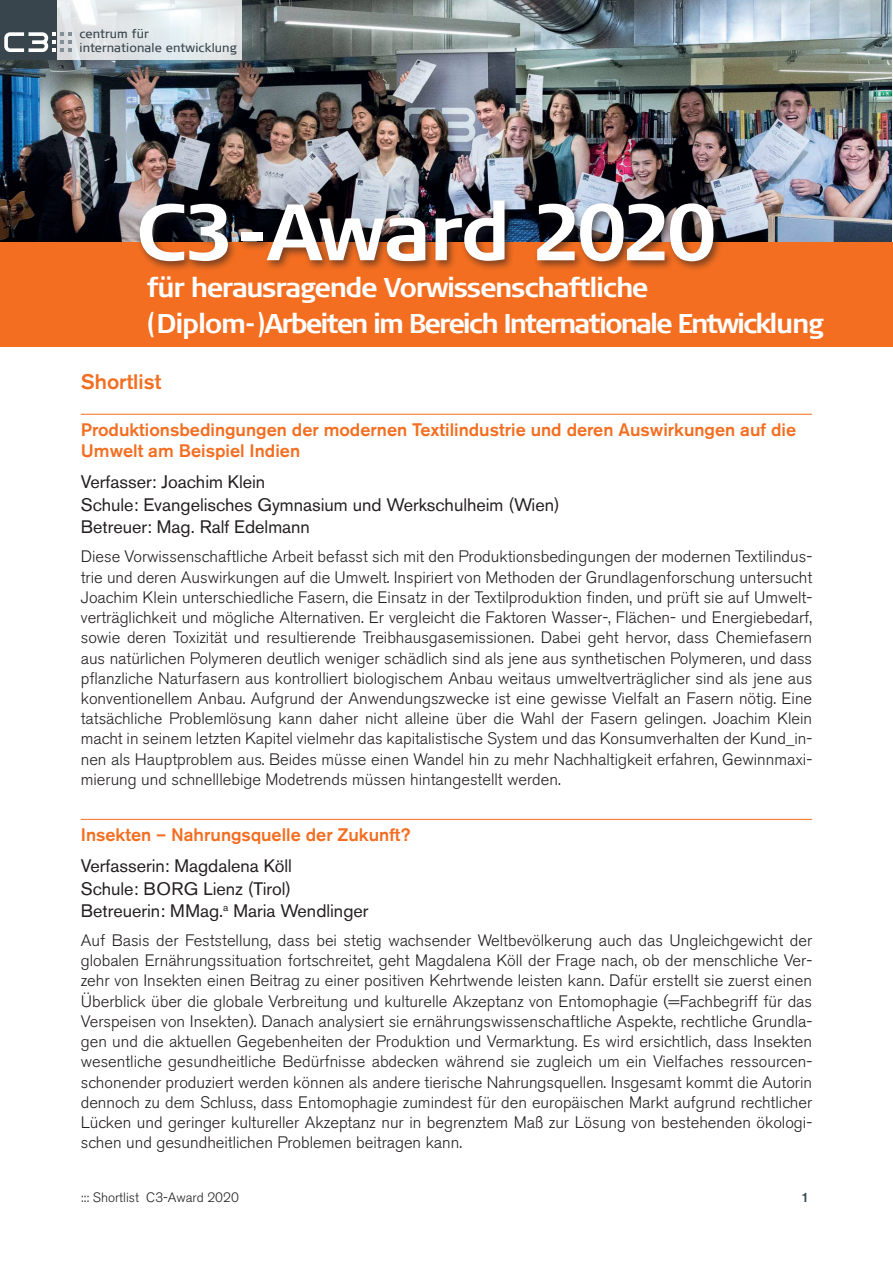
<style>
.page{position:relative;width:893px;height:1263px;background:#fff}
.page>*{position:absolute;margin:0;border:0;box-sizing:border-box;transform-origin:0 0}
.t1{font:700 79.5px "Signa Column";letter-spacing:-.045em;color:#fff}
.t2{font:700 27px/36px "Signa Normal";letter-spacing:-.06em;color:#fff}
.t3{font:500 21px "Akzidenz Grotesk BE";color:#f36e21}
.t4{font:18px/22.5px "Akzidenz Grotesk BE";color:#231f20}
.t5{font:500 18px/21.6px "Akzidenz Grotesk BE";color:#f36e21}
.t6{font:300 16.5px/20.2px "Akzidenz Grotesk BE";color:#231f20;text-align:justify}
.t7{font:300 13.5px "Akzidenz Grotesk BE";color:#231f20}
.t8{font:500 13.5px "Akzidenz Grotesk BE";color:#38454d}
.t9{font:12px/13.8px "Signa Normal";letter-spacing:.01em;color:#38454d}
</style>
<div class="page">
<img style="left:0;top:0;width:892px;height:242px">
<svg style="left:56px;top:0;width:186px;height:60px;background:#e3e8ea"></svg>
<div style="left:0;top:0;width:56px;height:60px;background:#38454d"></div>
<svg style="left:4px;top:32px;width:68px;height:20px"></svg>
<div style="left:0;top:242px;width:893px;height:105px;background:#f36e21"></div>
<div style="left:136px;top:198px;width:587px;height:74px;background:#231f20;opacity:.58"></div>
<hr style="left:81px;top:414px;width:731px;height:1px;background:#f36e21">
<hr style="left:81px;top:819px;width:731px;height:1px;background:#f36e21">
<p class="t9" style="left:80px;top:27px;width:159px">centrum für<br>internationale entwicklung</p>
<h1 class="t1" style="left:135px;top:186px;width:584px">C3-Award 2020</h1>
<h2 class="t2" style="left:147px;top:270px;width:678px">für herausragende Vorwissenschaftliche (Diplom-)Arbeiten im Bereich Internationale Entwicklung</h2>
<p class="t3" style="left:81px;top:368px;width:82px">Shortlist</p>
<p class="t5" style="left:81px;top:419px;width:717px">Produktionsbedingungen der modernen Textilindustrie und deren Auswirkungen auf die<br>Umwelt am Beispiel Indien</p>
<p class="t4" style="left:81px;top:471px;width:480px">Verfasser: Joachim Klein<br>Schule: Evangelisches Gymnasium und Werkschulheim (Wien)<br>Betreuer: Mag. Ralf Edelmann</p>
<p class="t6" style="left:81px;top:547px;width:733px">Diese Vorwissenschaftliche Arbeit befasst sich mit den Produktionsbedingungen der modernen Textilindus&shy;trie und deren Auswirkungen auf die Umwelt. Inspiriert von Methoden der Grundlagenforschung untersucht Joachim Klein unterschiedliche Fasern, die Einsatz in der Textilproduktion finden, und prüft sie auf Umwelt&shy;verträglichkeit und mögliche Alternativen. Er vergleicht die Faktoren Wasser-, Flächen- und Energiebedarf, sowie deren Toxizität und resultierende Treibhausgasemissionen. Dabei geht hervor, dass Chemiefasern aus natürlichen Polymeren deutlich weniger schädlich sind als jene aus synthetischen Polymeren, und dass pflanzliche Naturfasern aus kontrolliert biologischem Anbau weitaus umweltverträglicher sind als jene aus konventionellem Anbau. Aufgrund der Anwendungszwecke ist eine gewisse Vielfalt an Fasern nötig. Eine tatsächliche Problemlösung kann daher nicht alleine über die Wahl der Fasern gelingen. Joachim Klein macht in seinem letzten Kapitel vielmehr das kapitalistische System und das Konsumverhalten der Kund_in&shy;nen als Hauptproblem aus. Beides müsse einen Wandel hin zu mehr Nachhaltigkeit erfahren, Gewinnmaxi&shy;mierung und schnelllebige Modetrends müssen hintangestellt werden.</p>
<p class="t5" style="left:81px;top:824px;width:331px">Insekten – Nahrungsquelle der Zukunft?</p>
<p class="t4" style="left:81px;top:854px;width:289px">Verfasserin: Magdalena Köll<br>Schule: BORG Lienz (Tirol)<br>Betreuerin: MMag.<sup>a</sup> Maria Wendlinger</p>
<p class="t6" style="left:81px;top:930px;width:733px">Auf Basis der Feststellung, dass bei stetig wachsender Weltbevölkerung auch das Ungleichgewicht der globalen Ernährungssituation fortschreitet, geht Magdalena Köll der Frage nach, ob der menschliche Ver&shy;zehr von Insekten einen Beitrag zu einer positiven Kehrtwende leisten kann. Dafür erstellt sie zuerst einen Überblick über die globale Verbreitung und kulturelle Akzeptanz von Entomophagie (=Fachbegriff für das Verspeisen von Insekten). Danach analysiert sie ernährungswissenschaftliche Aspekte, rechtliche Grundla&shy;gen und die aktuellen Gegebenheiten der Produktion und Vermarktung. Es wird ersichtlich, dass Insekten wesentliche gesundheitliche Bedürfnisse abdecken während sie zugleich um ein Vielfaches ressourcen&shy;schonender produziert werden können als andere tierische Nahrungsquellen. Insgesamt kommt die Autorin dennoch zu dem Schluss, dass Entomophagie zumindest für den europäischen Markt aufgrund rechtlicher Lücken und geringer kultureller Akzeptanz nur in begrenztem Maß zur Lösung von bestehenden ökologi&shy;schen und gesundheitlichen Problemen beitragen kann.</p>
<p class="t7" style="left:81px;top:1189px;width:160px">::: Shortlist C3-Award 2020</p>
<p class="t8" style="left:801px;top:1189px;width:9px">1</p>
</div>
